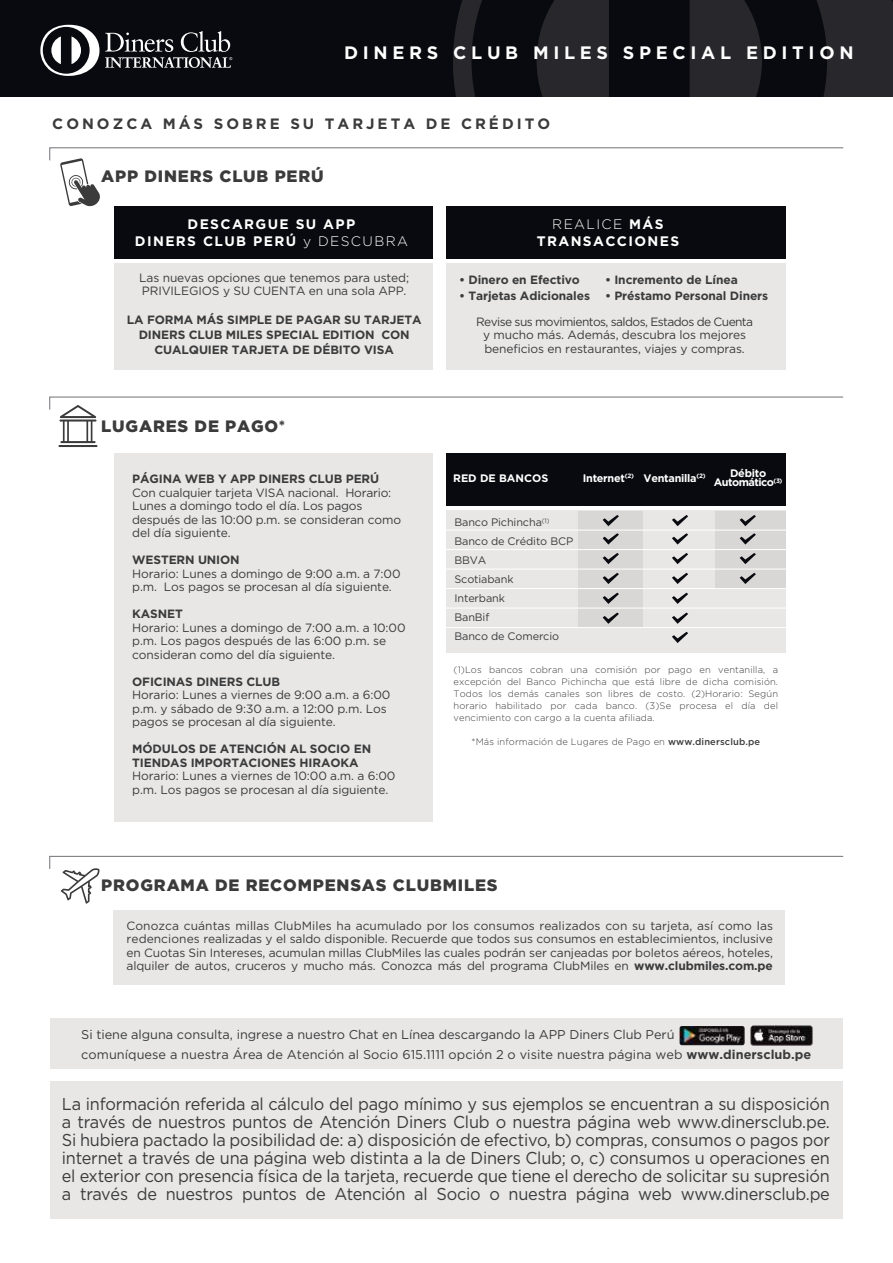
<style>
.page{position:relative;width:893px;height:1263px;background:#fff}
.page>*{position:absolute;margin:0;border:0;box-sizing:border-box;transform-origin:0 0}
.t1{font:700 18px "Gotham";letter-spacing:.26em;color:#fff}
.t2{font:17.1px/18px "Gotham";letter-spacing:-.015em;color:#3b3b3c;text-align:justify;scale:.95 1}
.t3{font:900 16.5px "Gotham";letter-spacing:.05em;color:#3b3b3c}
.t4{font:700 15px "Gotham";letter-spacing:.2em;color:#3b3b3c}
.t5{font:700 13.8px/16.5px "Gotham";letter-spacing:.1em;color:#fff;text-align:center}
.t6{font:12.75px/19.5px "Gotham";letter-spacing:-.005em;color:#3b3b3c}
.t7{font:12px/13.5px "Gotham";letter-spacing:-.01em;color:#3b3b3c}
.t8{font:700 12px/15px "Gotham";letter-spacing:-.01em;color:#3b3b3c;text-align:center}
.t9{font:10.8px/19px "Gotham";letter-spacing:-.01em;color:#3b3b3c}
.t10{font:700 10.8px "Gotham";letter-spacing:-.025em;color:#fff}
.t11{font:700 10.8px/9.4px "Gotham";letter-spacing:-.05em;color:#fff}
.t12{font:700 10.8px "Gotham";color:#fff}
.t13{font:300 9.3px/12px "Gotham";letter-spacing:.01em;color:#3b3b3c;text-align:justify}
.t14{font:700 6.3px "Gotham";color:#fff}
.s1{font-weight:300}
.s2{font-size:13.5px}
.s3{font-weight:500}
.s4{font-weight:700}
</style>
<div class="page">
<div style="left:0;top:0;width:893px;height:97px;background:#090a0f"></div>
<svg style="left:453px;top:0;width:440px;height:97px"></svg>
<svg style="left:40px;top:25px;width:192px;height:51px"></svg>
<div style="left:50px;top:1081px;width:793px;height:137px;background:#e8e7e6"></div>
<div style="left:50px;top:1018px;width:793px;height:51px;background:#e8e7e6"></div>
<div style="left:113px;top:910px;width:672px;height:75px;background:#e8e7e6"></div>
<div style="left:114px;top:207px;width:319px;height:52px;background:#090a0f"></div>
<div style="left:114px;top:264px;width:319px;height:106px;background:#e8e7e6"></div>
<svg style="left:49px;top:147px;width:795px;height:60px"></svg>
<div style="left:446px;top:207px;width:339px;height:52px;background:#090a0f"></div>
<div style="left:446px;top:264px;width:339px;height:106px;background:#e8e7e6"></div>
<div style="left:446px;top:453px;width:339px;height:53px;background:#090a0f"></div>
<div style="left:446px;top:511px;width:339px;height:142px;background:#e8e7e6"></div>
<svg style="left:49px;top:396px;width:795px;height:51px"></svg>
<img style="left:750px;top:1026px;width:63px;height:19px">
<img style="left:679px;top:1026px;width:66px;height:19px">
<div style="left:578px;top:511px;width:64px;height:116px;background:#d9d7d6"></div>
<div style="left:715px;top:511px;width:70px;height:78px;background:#d9d7d6"></div>
<svg style="left:603px;top:515px;width:16px;height:11px"></svg>
<svg style="left:603px;top:533px;width:16px;height:11px"></svg>
<svg style="left:603px;top:553px;width:16px;height:11px"></svg>
<svg style="left:603px;top:573px;width:16px;height:11px"></svg>
<svg style="left:603px;top:593px;width:16px;height:11px"></svg>
<svg style="left:603px;top:612px;width:16px;height:12px"></svg>
<svg style="left:672px;top:515px;width:16px;height:11px"></svg>
<svg style="left:672px;top:533px;width:16px;height:11px"></svg>
<svg style="left:672px;top:553px;width:16px;height:11px"></svg>
<svg style="left:672px;top:573px;width:16px;height:11px"></svg>
<svg style="left:672px;top:593px;width:16px;height:11px"></svg>
<svg style="left:672px;top:612px;width:16px;height:12px"></svg>
<svg style="left:672px;top:632px;width:16px;height:11px"></svg>
<svg style="left:740px;top:515px;width:16px;height:11px"></svg>
<svg style="left:740px;top:533px;width:16px;height:11px"></svg>
<svg style="left:740px;top:553px;width:16px;height:11px"></svg>
<svg style="left:740px;top:573px;width:16px;height:11px"></svg>
<hr style="left:444px;top:530px;width:352px;height:1px;background:#fff">
<hr style="left:444px;top:549px;width:352px;height:1px;background:#fff">
<hr style="left:444px;top:569px;width:352px;height:1px;background:#fff">
<hr style="left:444px;top:588px;width:352px;height:1px;background:#fff">
<hr style="left:444px;top:608px;width:352px;height:1px;background:#fff">
<hr style="left:444px;top:627px;width:352px;height:1px;background:#fff">
<svg style="left:49px;top:855px;width:795px;height:49px"></svg>
<div style="left:114px;top:453px;width:319px;height:369px;background:#e8e7e6"></div>
<h1 class="t1" style="left:344px;top:42px;width:511px">DINERS CLUB MILES SPECIAL EDITION</h1>
<p class="t4" style="left:52px;top:115px;width:499px">CONOZCA MÁS SOBRE SU TARJETA DE CRÉDITO</p>
<h3 class="t3" style="left:101px;top:167px;width:224px">APP DINERS CLUB PERÚ</h3>
<p class="t5" style="left:135px;top:216px;width:275px">DESCARGUE SU APP<br>DINERS CLUB PERÚ <span class="s1">y DESCUBRA</span></p>
<p class="t7" style="left:139px;top:270px;width:271px">Las nuevas opciones que tenemos para usted;<br>PRIVILEGIOS y SU CUENTA en una sola APP.</p>
<p class="t8" style="left:127px;top:311px;width:296px">LA FORMA MÁS SIMPLE DE PAGAR SU TARJETA<br>DINERS CLUB MILES SPECIAL EDITION CON<br>CUALQUIER TARJETA DE DÉBITO VISA</p>
<h3 class="t3" style="left:101px;top:416px;width:185px">LUGARES DE PAGO<span class="s2">*</span></h3>
<p class="t8" style="left:132px;top:471px;width:249px">PÁGINA WEB Y APP DINERS CLUB PERÚ</p>
<p class="t7" style="left:132px;top:485px;width:270px">Con cualquier tarjeta VISA nacional. Horario:<br>Lunes a domingo todo el día. Los pagos después de las 10:00 p.m. se consideran como del día siguiente.</p>
<p class="t8" style="left:132px;top:552px;width:109px">WESTERN UNION</p>
<p class="t7" style="left:132px;top:566px;width:270px">Horario: Lunes a domingo de 9:00 a.m. a 7:00 p.m. Los pagos se procesan al día siguiente.</p>
<p class="t8" style="left:132px;top:606px;width:52px">KASNET</p>
<p class="t7" style="left:132px;top:620px;width:275px">Horario: Lunes a domingo de 7:00 a.m. a 10:00 p.m. Los pagos después de las 6:00 p.m. se consideran como del día siguiente.</p>
<p class="t8" style="left:132px;top:674px;width:149px">OFICINAS DINERS CLUB</p>
<p class="t7" style="left:132px;top:688px;width:260px">Horario: Lunes a viernes de 9:00 a.m. a 6:00 p.m. y sábado de 9:30 a.m. a 12:00 p.m. Los pagos se procesan al día siguiente.</p>
<p class="t8" style="left:132px;top:742px;width:240px;line-height:13.5px;text-align:left">MÓDULOS DE ATENCIÓN AL SOCIO EN<br>TIENDAS IMPORTACIONES HIRAOKA</p>
<p class="t7" style="left:132px;top:769px;width:265px">Horario: Lunes a viernes de 10:00 a.m. a 6:00 p.m. Los pagos se procesan al día siguiente.</p>
<p class="t5" style="left:537px;top:216px;width:144px"><span class="s1">REALICE</span> MÁS<br>TRANSACCIONES</p>
<p class="t8" style="left:459px;top:272px;width:122px">• Dinero en Efectivo</p>
<p class="t8" style="left:459px;top:288px;width:132px">• Tarjetas Adicionales</p>
<p class="t8" style="left:605px;top:272px;width:134px">• Incremento de Línea</p>
<p class="t8" style="left:605px;top:288px;width:165px">• Préstamo Personal Diners</p>
<p class="t7" style="left:476px;top:314px;width:278px;text-align:center">Revise sus movimientos, saldos, Estados de Cuenta y mucho más. Además, descubra los mejores beneficios en restaurantes, viajes y compras.</p>
<p class="t12" style="left:453px;top:472px;width:97px">RED DE BANCOS</p>
<p class="t14" style="left:625px;top:472px;width:11px">(2)</p>
<p class="t11" style="left:714px;top:468px;width:62px;text-indent:16px">Débito<br>Automático</p>
<p class="t14" style="left:696px;top:472px;width:11px">(2)</p>
<p class="t10" style="left:643px;top:472px;width:55px">Ventanilla</p>
<p class="t14" style="left:773px;top:477px;width:10px">(3)</p>
<p class="t10" style="left:583px;top:472px;width:44px">Internet</p>
<p class="t9" style="left:454px;top:513px;width:120px">Banco Pichincha<sup>(1)<br></sup>Banco de Crédito BCP<br>BBVA<br>Scotiabank<br>Interbank<br>BanBif<br>Banco de Comercio</p>
<p class="t13" style="left:453px;top:663px;width:326px">(1)Los bancos cobran una comisión por pago en ventanilla, a excepción del Banco Pichincha que está libre de dicha comisión.<br>Todos los demás canales son libres de costo. (2)Horario: Según horario habilitado por cada banco. (3)Se procesa el día del vencimiento con cargo a la cuenta afiliada.</p>
<p class="t13" style="left:471px;top:735px;width:290px">*Más información de Lugares de Pago en <span class="s3">www.dinersclub.pe</span></p>
<h3 class="t3" style="left:101px;top:875px;width:398px">PROGRAMA DE RECOMPENSAS CLUBMILES</h3>
<p class="t7" style="left:127px;top:919px;width:648px;text-align:justify">Conozca cuántas millas ClubMiles ha acumulado por los consumos realizados con su tarjeta, así como las redenciones realizadas y el saldo disponible. Recuerde que todos sus consumos en establecimientos, inclusive en Cuotas Sin Intereses, acumulan millas ClubMiles las cuales podrán ser canjeadas por boletos aéreos, hoteles, alquiler de autos, cruceros y mucho más. Conozca más del programa ClubMiles en <span class="s4">www.clubmiles.com.pe</span></p>
<p class="t6" style="left:81px;top:1024px;width:732px">Si tiene alguna consulta, ingrese a nuestro Chat en Línea descargando la APP Diners Club Perú<br>comuníquese a nuestra Área de Atención al Socio 615.1111 opción 2 o visite nuestra página web <span class="s4">www.dinersclub.pe</span></p>
<p class="t2" style="left:62px;top:1094px;width:810px">La información referida al cálculo del pago mínimo y sus ejemplos se encuentran a su disposición a través de nuestros puntos de Atención Diners Club o nuestra página web www.dinersclub.pe.<br>Si hubiera pactado la posibilidad de: a) disposición de efectivo, b) compras, consumos o pagos por internet a través de una página web distinta a la de Diners Club; o, c) consumos u operaciones en el exterior con presencia física de la tarjeta, recuerde que tiene el derecho de solicitar su supresión a través de nuestros puntos de Atención al Socio o nuestra página web www.dinersclub.pe</p>
</div>
